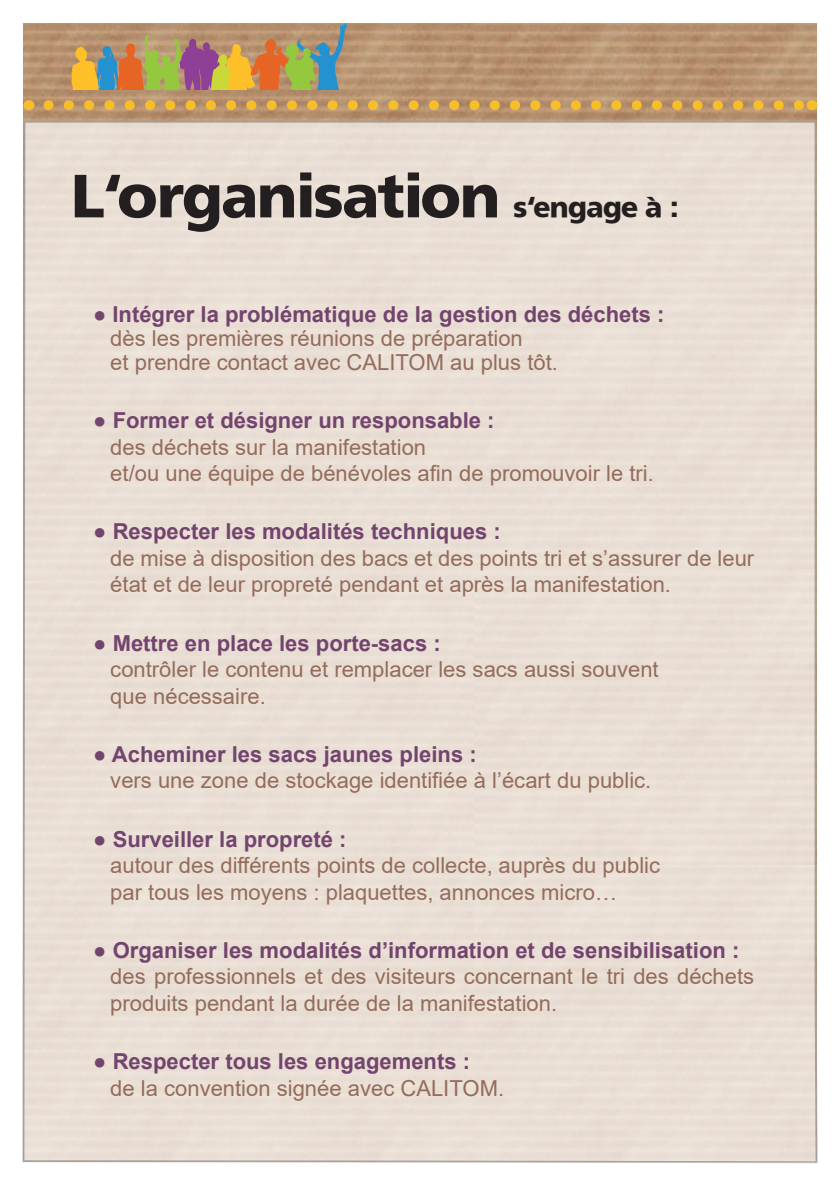
<style>
.page{position:relative;width:840px;height:1191px;background:#fff}
.page>*{position:absolute;margin:0;border:0;box-sizing:border-box;transform-origin:0 0}
.t1{font:60px "Fruchtig Extra Bold DB";color:#231f20}
.t2{font:22px/26.4px "Arial";color:#946c5c}
.t3{font:700 22px "Arial";color:#73446d}
.s1{font-size:28px}
.s2{color:#73446d}
.s3{font-weight:700;color:#73446d}
</style>
<div class="page">
<img style="left:23px;top:23px;width:226px;height:97px">
<img style="left:249px;top:23px;width:225px;height:97px">
<img style="left:474px;top:23px;width:342px;height:97px">
<svg style="left:68px;top:23px;width:278px;height:67px;background:#ae9366"></svg>
<div style="left:22px;top:120px;width:796px;height:1044px;background:#e9dfd5"></div>
<svg style="left:48px;top:100px;width:753px;height:10px;background:#cea254"></svg>
<h1 class="t1" style="left:72px;top:160px;width:607px">L'organisation <span class="s1">s'engage à :</span></h1>
<p class="t2" style="left:110px;top:302px;width:555px;line-height:24px;text-indent:-17px"><span class="s2">●</span> <span class="s3">Intégrer la problématique de la gestion des déchets : </span>dès les premières réunions de préparation<br>et prendre contact avec CALITOM au plus tôt.</p>
<p class="t3" style="left:93px;top:405px;width:402px">● Former et désigner un responsable :</p>
<p class="t2" style="left:110px;top:433px;width:544px">des déchets sur la manifestation<br>et/ou une équipe de bénévoles afin de promouvoir le tri.</p>
<p class="t3" style="left:93px;top:516px;width:408px">● Respecter les modalités techniques :</p>
<p class="t2" style="left:110px;top:545px;width:645px">de mise à disposition des bacs et des points tri et s’assurer de leur état et de leur propreté pendant et après la manifestation.</p>
<p class="t3" style="left:93px;top:627px;width:349px">● Mettre en place les porte-sacs :</p>
<p class="t2" style="left:110px;top:656px;width:549px">contrôler le contenu et remplacer les sacs aussi souvent que nécessaire.</p>
<p class="t3" style="left:93px;top:738px;width:384px">● Acheminer les sacs jaunes pleins :</p>
<p class="t2" style="left:110px;top:767px;width:542px">vers une zone de stockage identifiée à l’écart du public.</p>
<p class="t3" style="left:93px;top:823px;width:254px">● Surveiller la propreté :</p>
<p class="t2" style="left:110px;top:852px;width:551px">autour des différents points de collecte, auprès du public par tous les moyens : plaquettes, annonces micro…</p>
<p class="t3" style="left:93px;top:934px;width:647px">● Organiser les modalités d’information et de sensibilisation :</p>
<p class="t2" style="left:110px;top:963px;width:645px">des professionnels et des visiteurs concernant le tri des déchets produits pendant la durée de la manifestation.</p>
<p class="t3" style="left:93px;top:1046px;width:378px">● Respecter tous les engagements :</p>
<p class="t2" style="left:110px;top:1074px;width:395px">de la convention signée avec CALITOM.</p>
</div>
